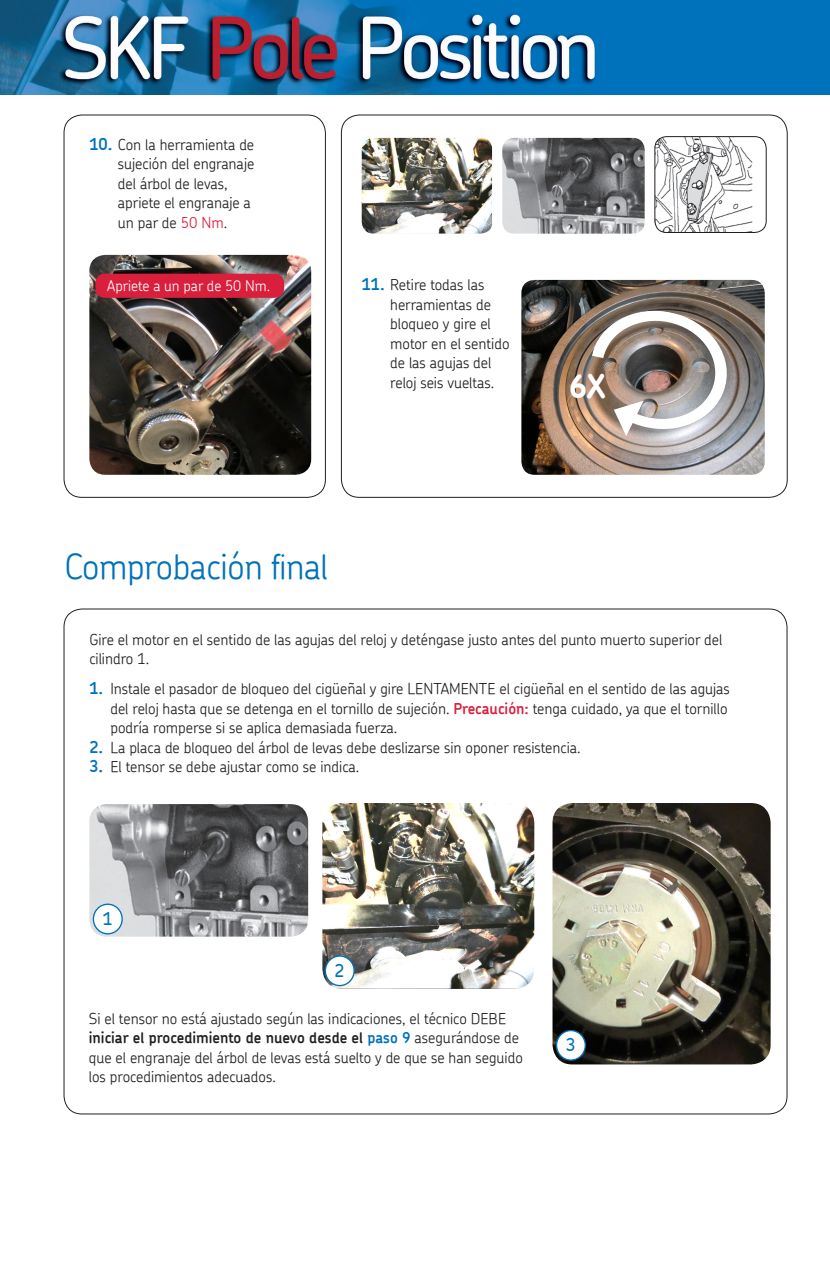
<style>
.page{position:relative;width:830px;height:1263px;background:#fff}
.page>*{position:absolute;margin:0;border:0;box-sizing:border-box;transform-origin:0 0}
.an_redsub{font:300 34.5px "SKF Chevin";letter-spacing:-.01em;color:#0072bc}
.t1{font:700 32.4px "SKF Chevin";color:#fff}
.t2{font:500 17.85px "SKF Chevin";color:#0072bc}
.aa_numbered_body{font:300 15px/19.5px "SKF Chevin";color:#231f20}
.ab_body{font:300 15px/19.5px "SKF Chevin";color:#231f20}
.al_numbered_body3{font:300 15px/19.5px "SKF Chevin";color:#231f20}
.am_graphic2{font:300 14.55px "SKF Chevin";color:#fff}
.s1{font-weight:600;font-size:16.5px;color:#0072bc}
.s2{color:#da1f3d}
.s3{font-weight:600;color:#da1f3d}
.s4{color:#fff}
.s5{font-weight:600}
.s6{font-weight:600;color:#0072bc}
</style>
<div class="page">
<div style="left:64px;top:115px;width:261px;height:382px;border:1px solid #231f20;border-radius:18px"></div>
<img style="left:656px;top:138px;width:95px;height:94px">
<div style="left:654px;top:136px;width:112px;height:97px;border:1px solid #231f20;border-radius:12px"></div>
<img style="left:502px;top:138px;width:142px;height:96px">
<img style="left:361px;top:138px;width:131px;height:96px">
<img style="left:521px;top:280px;width:243px;height:195px">
<img style="left:576px;top:298px;width:161px;height:156px">
<img style="left:89px;top:255px;width:222px;height:220px">
<div style="left:96px;top:274px;width:187px;height:23px;background:#da1f3d;border-radius:9px"></div>
<div style="left:95px;top:274px;width:189px;height:24px;border:1px solid #da1f3d;border-radius:9px"></div>
<img style="left:0;top:0;width:829px;height:95px">
<img style="left:89px;top:804px;width:219px;height:133px">
<div style="left:93px;top:904px;width:29px;height:30px;background:#fff;border-radius:50%"></div>
<div style="left:93px;top:903px;width:30px;height:31px;border:1px solid #0072bc;border-radius:50%"></div>
<img style="left:552px;top:803px;width:218px;height:261px">
<div style="left:556px;top:1030px;width:29px;height:30px;background:#fff;border-radius:50%"></div>
<div style="left:555px;top:1030px;width:30px;height:31px;border:1px solid #0072bc;border-radius:50%"></div>
<img style="left:322px;top:803px;width:212px;height:186px">
<div style="left:325px;top:956px;width:29px;height:29px;background:#fff;border-radius:50%"></div>
<div style="left:324px;top:955px;width:30px;height:31px;border:1px solid #0072bc;border-radius:50%"></div>
<p class="al_numbered_body3" style="left:118px;top:134px;width:138px;text-indent:-29px"><span class="s1">10.</span> Con la herramienta de sujeción del engranaje del árbol de levas, apriete el engranaje a un par de <span class="s2">50 Nm</span>.</p>
<p class="am_graphic2" style="left:107px;top:276px;width:164px">Apriete a un par de 50 Nm.</p>
<p class="al_numbered_body3" style="left:390px;top:275px;width:121px;text-indent:-28px"><span class="s1">11.</span> Retire todas las herramientas de bloqueo y gire el motor en el sentido de las agujas del reloj seis vueltas.</p>
<p class="an_redsub" style="left:64px;top:544px;width:265px">Comprobación final</p>
<p class="t1" style="left:568px;top:365px;width:38px">6X</p>
<p class="ab_body" style="left:89px;top:629px;width:634px">Gire el motor en el sentido de las agujas del reloj y deténgase justo antes del punto muerto superior del cilindro 1.</p>
<p class="aa_numbered_body" style="left:110px;top:679px;width:620px;text-indent:-21px"><span class="s1">1.</span> Instale el pasador de bloqueo del cigüeñal y gire LENTAMENTE el cigüeñal en el sentido de las agujas del reloj hasta que se detenga en el tornillo de sujeción. <span class="s3">Precaución:</span> tenga cuidado, ya que el tornillo podría romperse si se aplica demasiada fuerza.</p>
<p class="aa_numbered_body" style="left:89px;top:737px;width:492px"><span class="s1">2.</span> La placa de bloqueo del árbol de levas debe deslizarse sin oponer resistencia.</p>
<p class="aa_numbered_body" style="left:89px;top:757px;width:271px"><span class="s1">3.</span> El tensor se debe ajustar como se indica.</p>
<p class="t2" style="left:103px;top:907px;width:16px">1<span class="s4">.</span></p>
<p class="t2" style="left:334px;top:959px;width:16px">2<span class="s4">.</span></p>
<p class="ab_body" style="left:89px;top:1008px;width:435px">Si el tensor no está ajustado según las indicaciones, el técnico DEBE <span class="s5">iniciar el procedimiento de nuevo desde el</span> <span class="s6">paso 9</span> asegurándose de que el engranaje del árbol de levas está suelto y de que se han seguido los procedimientos adecuados.</p>
<p class="t2" style="left:565px;top:1033px;width:16px">3<span class="s4">.</span></p>
</div>
